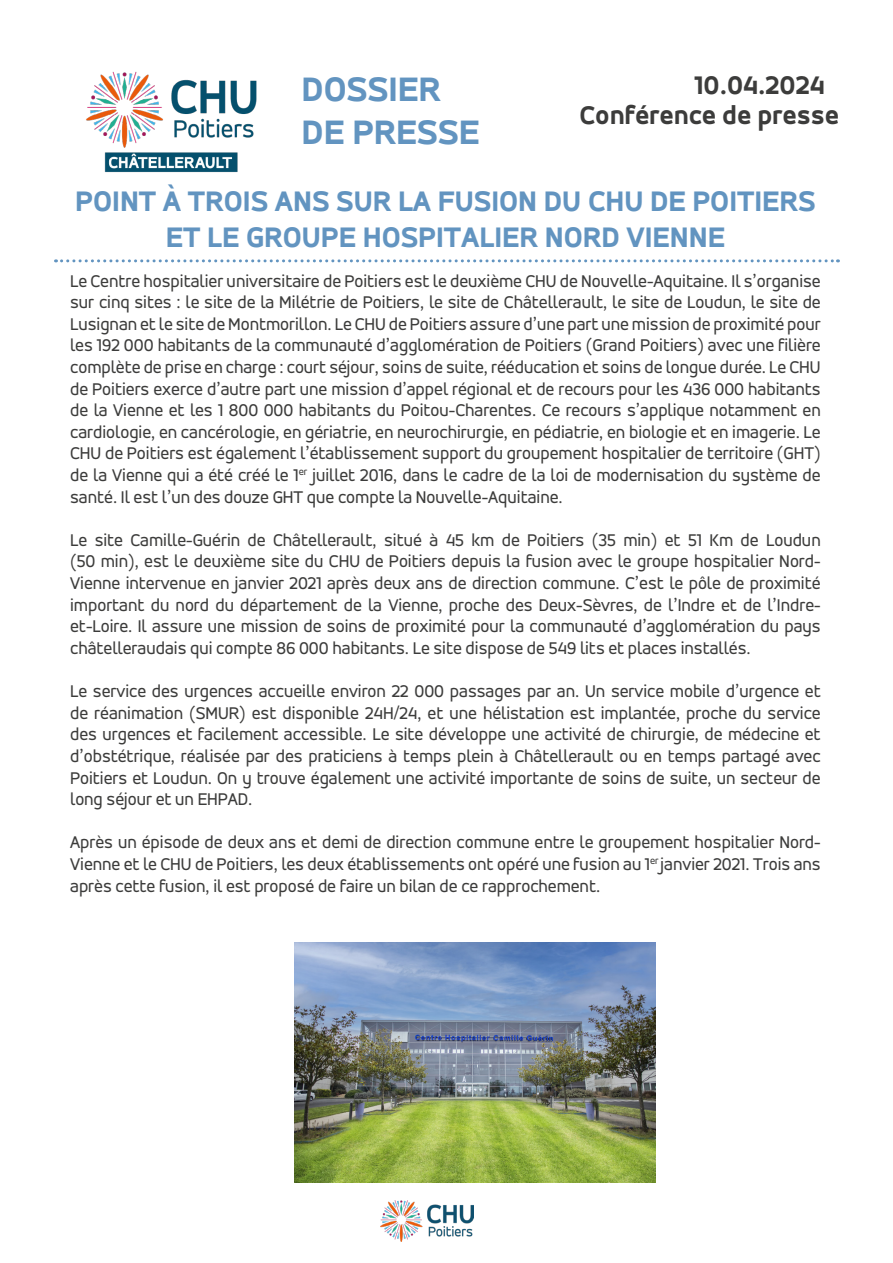
<style>
.page{position:relative;width:893px;height:1263px;background:#fff}
.page>*{position:absolute;margin:0;border:0;box-sizing:border-box;transform-origin:0 0}
.t1{font:800 36px/43.2px "Accord Alt";color:#6294c0}
.t2{font:800 30px/36px "Accord Alt";color:#6294c0;text-align:center}
.t3{font:800 27px/29.4px "Accord Alt";color:#3c3c3b}
.t4{font:18px/21.6px "Accord Alt";color:#3c3c3b;text-align:justify}
</style>
<div class="page">
<img style="left:380px;top:1200px;width:94px;height:42px">
<svg style="left:56px;top:259px;width:782px;height:3px"></svg>
<img style="left:86px;top:71px;width:171px;height:102px">
<img style="left:295px;top:942px;width:360px;height:241px">
<h1 class="t1" style="left:302px;top:68px;width:179px">DOSSIER<br>DE PRESSE</h1>
<h3 class="t3" style="left:580px;top:71px;width:261px;text-indent:115px">10.04.2024<br>Conférence de presse</h3>
<h2 class="t2" style="left:75px;top:183px;width:742px">POINT À TROIS ANS SUR LA FUSION DU CHU DE POITIERS<br>ET LE GROUPE HOSPITALIER NORD VIENNE</h2>
<p class="t4" style="left:70px;top:270px;width:752px">Le Centre hospitalier universitaire de Poitiers est le deuxième CHU de Nouvelle-Aquitaine. Il s’organise sur cinq sites : le site de la Milétrie de Poitiers, le site de Châtellerault, le site de Loudun, le site de Lusignan et le site de Montmorillon. Le CHU de Poitiers assure d’une part une mission de proximité pour les 192 000 habitants de la communauté d’agglomération de Poitiers (Grand Poitiers) avec une filière complète de prise en charge : court séjour, soins de suite, rééducation et soins de longue durée. Le CHU de Poitiers exerce d’autre part une mission d’appel régional et de recours pour les 436 000 habitants de la Vienne et les 1 800 000 habitants du Poitou-Charentes. Ce recours s’applique notamment en cardiologie, en cancérologie, en gériatrie, en neurochirurgie, en pédiatrie, en biologie et en imagerie. Le CHU de Poitiers est également l’établissement support du groupement hospitalier de territoire (GHT) de la Vienne qui a été créé le 1<sup>er</sup> juillet 2016, dans le cadre de la loi de modernisation du système de santé. Il est l’un des douze GHT que compte la Nouvelle-Aquitaine.</p>
<p class="t4" style="left:70px;top:529px;width:752px">Le site Camille-Guérin de Châtellerault, situé à 45 km de Poitiers (35 min) et 51 Km de Loudun (50 min), est le deuxième site du CHU de Poitiers depuis la fusion avec le groupe hospitalier Nord-Vienne intervenue en janvier 2021 après deux ans de direction commune. C’est le pôle de proximité important du nord du département de la Vienne, proche des Deux-Sèvres, de l’Indre et de l’Indre&shy;et-Loire. Il assure une mission de soins de proximité pour la communauté d’agglomération du pays châtelleraudais qui compte 86 000 habitants. Le site dispose de 549 lits et places installés.</p>
<p class="t4" style="left:70px;top:680px;width:752px">Le service des urgences accueille environ 22 000 passages par an. Un service mobile d’urgence et de réanimation (SMUR) est disponible 24H/24, et une hélistation est implantée, proche du service des urgences et facilement accessible. Le site développe une activité de chirurgie, de médecine et d’obstétrique, réalisée par des praticiens à temps plein à Châtellerault ou en temps partagé avec Poitiers et Loudun. On y trouve également une activité importante de soins de suite, un secteur de long séjour et un EHPAD.</p>
<p class="t4" style="left:70px;top:832px;width:752px">Après un épisode de deux ans et demi de direction commune entre le groupement hospitalier Nord-Vienne et le CHU de Poitiers, les deux établissements ont opéré une fusion au 1<sup>er</sup> janvier 2021. Trois ans après cette fusion, il est proposé de faire un bilan de ce rapprochement.</p>
</div>
